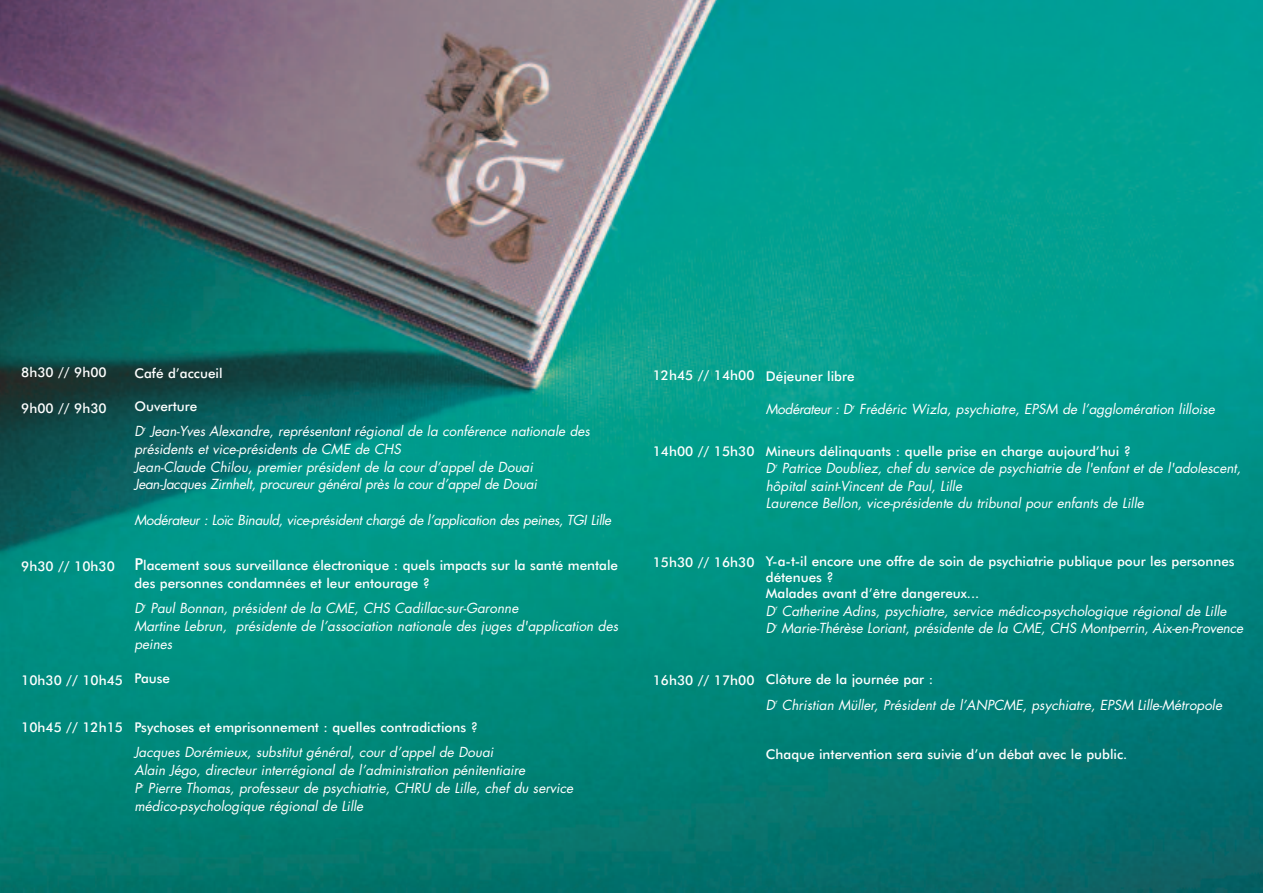
<style>
.page{position:relative;width:1263px;height:893px;background:#fff}
.page>*{position:absolute;margin:0;border:0;box-sizing:border-box;transform-origin:0 0}
.t1{font:italic 13.5px/17.7px "Futura";color:#fff}
.t2{font:500 13.5px/16.2px "Futura BT";color:#fff}
.t3{font:italic 13.5px "Futura";letter-spacing:-.025em;color:#fff}
.s1{font-size:16.5px}
</style>
<div class="page">
<img style="left:0;top:0;width:1263px;height:893px">
<p class="t2" style="left:21px;top:365px;width:87px">8h30 // 9h00</p>
<p class="t2" style="left:21px;top:401px;width:87px">9h00 // 9h30</p>
<p class="t2" style="left:21px;top:559px;width:95px">9h30 // 10h30</p>
<p class="t2" style="left:21px;top:673px;width:103px">10h30 // 10h45</p>
<p class="t2" style="left:21px;top:720px;width:103px">10h45 // 12h15</p>
<p class="t2" style="left:134px;top:366px;width:90px">Café d’accueil</p>
<p class="t2" style="left:134px;top:399px;width:64px">Ouverture</p>
<p class="t1" style="left:134px;top:424px;width:457px">D<sup>r</sup> Jean-Yves Alexandre, représentant régional de la conférence nationale des présidents et vice-présidents de CME de CHS<br>Jean-Claude Chilou, premier président de la cour d’appel de Douai Jean-Jacques Zirnhelt, procureur général près la cour d’appel de Douai</p>
<p class="t3" style="left:134px;top:514px;width:478px">Modérateur : Loïc Binauld, vice-président chargé de l’application des peines, TGI Lille</p>
<p class="t2" style="left:134px;top:558px;width:485px;line-height:17.5px"><span class="s1">P</span>lacement sous surveillance électronique : quels impacts sur la santé mentale des personnes condamnées et leur entourage ?</p>
<p class="t1" style="left:134px;top:601px;width:485px">D<sup>r</sup> Paul Bonnan, président de la CME, CHS Cadillac-sur-Garonne<br>Martine Lebrun, présidente de l’association nationale des juges d'application des peines</p>
<p class="t2" style="left:134px;top:671px;width:37px">Pause</p>
<p class="t2" style="left:134px;top:720px;width:345px">Psychoses et emprisonnement : quelles contradictions ?</p>
<p class="t1" style="left:134px;top:745px;width:440px">Jacques Dorémieux, substitut général, cour d’appel de Douai<br>Alain Jégo, directeur interrégional de l’administration pénitentiaire<br>P<sup>r</sup> Pierre Thomas, professeur de psychiatrie, CHRU de Lille, chef du service médico-psychologique régional de Lille</p>
<p class="t2" style="left:653px;top:368px;width:103px">12h45 // 14h00</p>
<p class="t2" style="left:653px;top:444px;width:103px">14h00 // 15h30</p>
<p class="t2" style="left:766px;top:369px;width:90px">Déjeuner libre</p>
<p class="t1" style="left:766px;top:402px;width:450px">Modérateur : D<sup>r</sup> Frédéric Wizla, psychiatre, EPSM de l’agglomération lilloise</p>
<p class="t2" style="left:766px;top:444px;width:367px">Mineurs délinquants : quelle prise en charge aujourd’hui ?</p>
<p class="t1" style="left:766px;top:460px;width:477px">D<sup>r</sup> Patrice Doubliez, chef du service de psychiatrie de l'enfant et de l'adolescent, hôpital saint-Vincent de Paul, Lille<br>Laurence Bellon, vice-présidente du tribunal pour enfants de Lille</p>
<p class="t2" style="left:653px;top:555px;width:103px">15h30 // 16h30</p>
<p class="t2" style="left:653px;top:673px;width:103px">16h30 // 17h00</p>
<p class="t2" style="left:766px;top:554px;width:470px">Y-a-t-il encore une offre de soin de psychiatrie publique pour les personnes détenues ?<br>Malades avant d’être dangereux...</p>
<p class="t1" style="left:766px;top:603px;width:479px">D<sup>r</sup> Catherine Adins, psychiatre, service médico-psychologique régional de Lille<br>D<sup>r</sup> Marie-Thérèse Loriant, présidente de la CME, CHS Montperrin, Aix-en-Provence</p>
<p class="t2" style="left:766px;top:672px;width:169px">Clôture de la journée par :</p>
<p class="t1" style="left:766px;top:697px;width:458px">D<sup>r</sup> Christian Müller, Président de l’ANPCME, psychiatre, EPSM Lille-Métropole</p>
<p class="t2" style="left:766px;top:747px;width:363px">Chaque intervention sera suivie d’un débat avec le public.</p>
</div>
